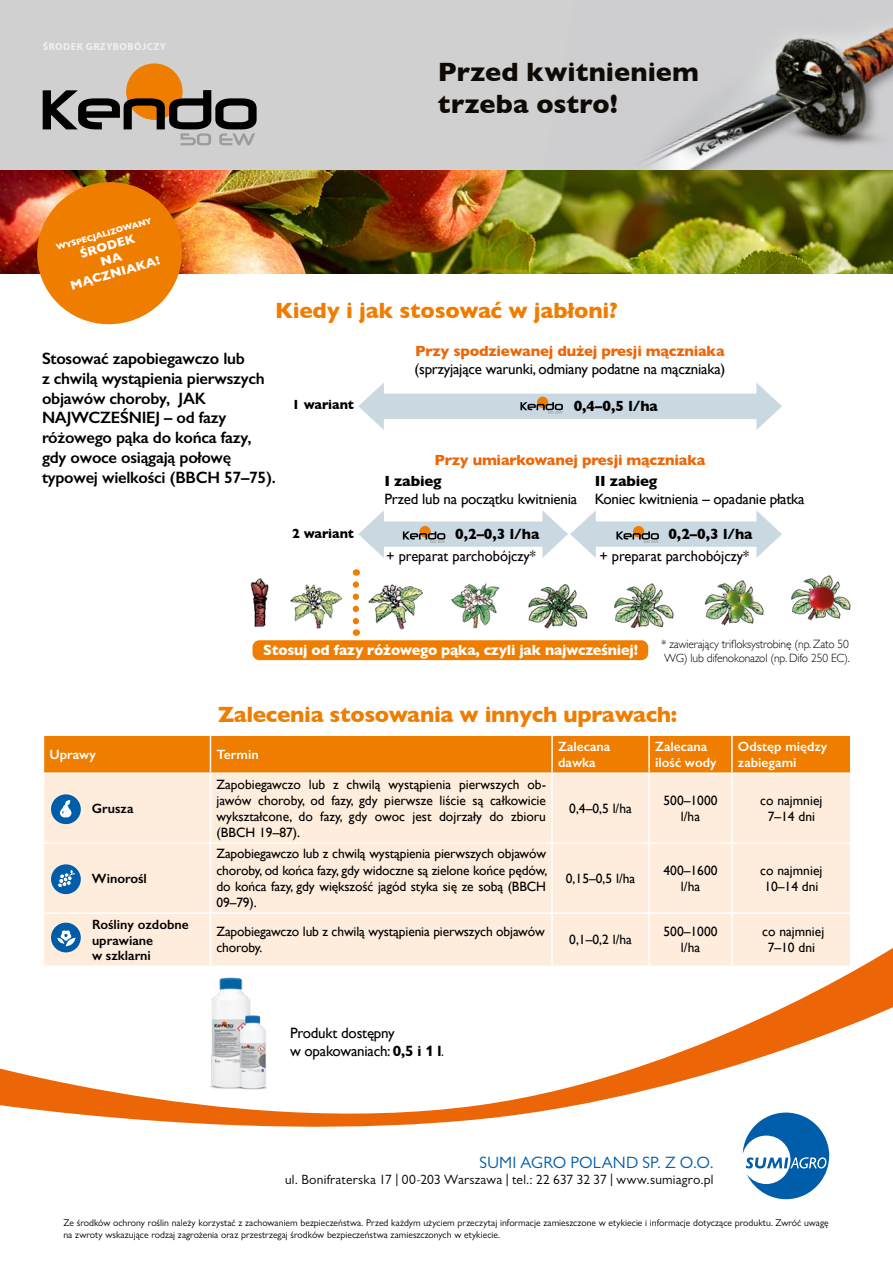
<style>
.page{position:relative;width:893px;height:1263px;background:#fff}
.page>*{position:absolute;margin:0;border:0;box-sizing:border-box;transform-origin:0 0}
.t1{font:700 27px/32.4px "Gill Sans";color:#0f0a05}
.t2{font:700 22.5px "Gill Sans";letter-spacing:-.015em;color:#ef7d00}
.t3{font:600 16.5px/19.8px "Gill Sans";letter-spacing:-.015em;color:#000}
.t4{font:16.5px "Gill Sans MT Pro";letter-spacing:.01em;color:#005da9}
.t5{font:15px/18px "Gill Sans";letter-spacing:-.015em;color:#000}
.t6{font:700 15px "Gill Sans";letter-spacing:-.015em;color:#ec6608}
.t7{font:700 15px "Gill Sans";letter-spacing:-.015em;color:#fff;scale:.96 1}
.t8{font:15px "Gill Sans";letter-spacing:-.015em;color:#000;scale:.96 1}
.t9{font:700 15px "Gill Sans";letter-spacing:-.015em;color:#000;scale:.96 1}
.t10{font:700 15px "Gill Sans";letter-spacing:-.015em;color:#000}
.t11{font:13.5px/16.2px "Gill Sans";color:#000;text-align:center}
.t12{font:13.5px "Gill Sans MT Pro";letter-spacing:.015em;color:#000}
.t13{font:600 13.5px/16.2px "Gill Sans";color:#fff}
.t14{font:600 13.5px/15.3px "Gill Sans";color:#000}
.t15{font:700 13.5px "Gill Sans";color:#000;scale:.96 1}
.t16{font:700 12.6px/14px "Gill Sans";color:#fff;text-align:center}
.t17{font:300 12px/14.4px "Gill Sans";letter-spacing:-.015em;color:#000;scale:.96 1}
.t18{font:700 10.2px "Myriad Pro";letter-spacing:.05em;color:#fff}
.t19{font:9.75px/12px "Gill Sans Nova";color:#000}
.t20{font:700 8.55px "Gill Sans";color:#fff}
.s1{font-family:"Gill Sans Nova";font-weight:700}
.s2{font-family:"Gill Sans Nova"}
</style>
<div class="page">
<div style="left:0;top:0;width:893px;height:170px;background:#d0d0d1"></div>
<img style="left:645px;top:27px;width:248px;height:143px">
<div style="left:44px;top:736px;width:806px;height:36px;background:#ef7d00"></div>
<div style="left:44px;top:774px;width:806px;height:158px;background:#feeddd"></div>
<hr style="left:210px;top:736px;width:1px;height:36px;background:#fff">
<hr style="left:551px;top:736px;width:2px;height:36px;background:#fff">
<hr style="left:648px;top:736px;width:2px;height:36px;background:#fff">
<hr style="left:731px;top:736px;width:2px;height:36px;background:#fff">
<hr style="left:210px;top:774px;width:1px;height:68px;background:#fff">
<hr style="left:551px;top:774px;width:2px;height:68px;background:#fff">
<hr style="left:648px;top:774px;width:2px;height:68px;background:#fff">
<hr style="left:731px;top:774px;width:2px;height:68px;background:#fff">
<hr style="left:43px;top:842px;width:167px;height:2px;background:#fff">
<hr style="left:210px;top:842px;width:342px;height:2px;background:#fff">
<hr style="left:210px;top:844px;width:1px;height:68px;background:#fff">
<hr style="left:552px;top:842px;width:97px;height:2px;background:#fff">
<hr style="left:551px;top:844px;width:2px;height:68px;background:#fff">
<hr style="left:649px;top:842px;width:83px;height:2px;background:#fff">
<hr style="left:648px;top:844px;width:2px;height:68px;background:#fff">
<hr style="left:732px;top:842px;width:119px;height:2px;background:#fff">
<hr style="left:731px;top:844px;width:2px;height:68px;background:#fff">
<hr style="left:43px;top:912px;width:167px;height:2px;background:#fff">
<hr style="left:210px;top:912px;width:342px;height:2px;background:#fff">
<hr style="left:210px;top:914px;width:1px;height:51px;background:#fff">
<hr style="left:552px;top:912px;width:97px;height:2px;background:#fff">
<hr style="left:551px;top:914px;width:2px;height:51px;background:#fff">
<hr style="left:649px;top:912px;width:83px;height:2px;background:#fff">
<hr style="left:648px;top:914px;width:2px;height:51px;background:#fff">
<hr style="left:732px;top:912px;width:119px;height:2px;background:#fff">
<hr style="left:731px;top:914px;width:2px;height:51px;background:#fff">
<div style="left:126px;top:63px;width:57px;height:57px;background:#ef7d00;border-radius:50%"></div>
<svg style="left:43px;top:90px;width:214px;height:55px"></svg>
<svg style="left:743px;top:1139px;width:86px;height:60px"></svg>
<svg style="left:0;top:932px;width:893px;height:207px"></svg>
<img style="left:0;top:170px;width:893px;height:103px">
<div style="left:374px;top:394px;width:392px;height:25px;background:#c9d8e1"></div>
<svg style="left:358px;top:383px;width:26px;height:47px"></svg>
<svg style="left:756px;top:383px;width:26px;height:47px"></svg>
<div style="left:374px;top:521px;width:178px;height:26px;background:#c9d8e1"></div>
<svg style="left:358px;top:510px;width:26px;height:48px"></svg>
<div style="left:586px;top:521px;width:180px;height:26px;background:#c9d8e1"></div>
<svg style="left:542px;top:510px;width:54px;height:48px"></svg>
<svg style="left:756px;top:510px;width:26px;height:48px"></svg>
<div style="left:537px;top:397px;width:11px;height:11px;background:#ef7d00;border-radius:50%"></div>
<svg style="left:520px;top:402px;width:43px;height:11px"></svg>
<div style="left:253px;top:640px;width:395px;height:20px;background:#ef7d00;border-radius:7px"></div>
<img style="left:250px;top:578px;width:19px;height:49px">
<img style="left:290px;top:584px;width:53px;height:44px">
<img style="left:368px;top:584px;width:55px;height:46px">
<img style="left:451px;top:583px;width:49px;height:45px">
<img style="left:528px;top:584px;width:60px;height:45px">
<img style="left:614px;top:583px;width:60px;height:45px">
<img style="left:704px;top:596px;width:60px;height:30px">
<img style="left:719px;top:611px;width:31px;height:8px">
<img style="left:723px;top:583px;width:36px;height:29px">
<img style="left:709px;top:580px;width:36px;height:31px">
<img style="left:810px;top:598px;width:41px;height:23px">
<img style="left:791px;top:575px;width:54px;height:45px">
<div style="left:51px;top:923px;width:30px;height:29px;background:#005ca8;border-radius:50%"></div>
<svg style="left:57px;top:930px;width:19px;height:16px"></svg>
<div style="left:51px;top:794px;width:30px;height:30px;background:#005da9;border-radius:50%"></div>
<svg style="left:59px;top:800px;width:13px;height:18px"></svg>
<div style="left:51px;top:864px;width:30px;height:30px;background:#005da9;border-radius:50%"></div>
<svg style="left:57px;top:870px;width:18px;height:18px"></svg>
<div style="left:633px;top:526px;width:11px;height:12px;background:#ef7d00;border-radius:50%"></div>
<svg style="left:616px;top:531px;width:43px;height:12px"></svg>
<div style="left:419px;top:526px;width:12px;height:12px;background:#ef7d00;border-radius:50%"></div>
<svg style="left:403px;top:531px;width:42px;height:12px"></svg>
<svg style="left:29px;top:174px;width:161px;height:151px;background:#e58328"></svg>
<svg style="left:353px;top:584px;width:6px;height:52px"></svg>
<img style="left:204px;top:972px;width:60px;height:126px">
<img style="left:235px;top:1012px;width:39px;height:83px">
<p class="t18" style="left:43px;top:40px;width:125px">ŚRODEK GRZYBOBÓJCZY</p>
<p class="t20" style="left:54px;top:241px;width:101px;rotate:-16deg">WYSPECJALIZOWANY</p>
<p class="t16" style="left:61px;top:252px;width:94px;rotate:-16deg">ŚRODEK<br>NA<br>MĄCZNIAKA!</p>
<h1 class="t1" style="left:438px;top:55px;width:262px">Przed kwitnieniem trzeba ostro!</h1>
<h2 class="t2" style="left:275px;top:293px;width:344px">Kiedy i jak stosować w jabłoni?</h2>
<p class="t3" style="left:42px;top:348px;width:235px">Stosować zapobiegawczo lub<br>z chwilą wystąpienia pierwszych objawów choroby, JAK<br>NAJWCZEŚNIEJ – od fazy różowego pąka do końca fazy, gdy owoce osiągają połowę typowej wielkości (BBCH 57–75).</p>
<p class="t6" style="left:415px;top:339px;width:311px">Przy spodziewanej dużej presji mączniaka</p>
<p class="t5" style="left:414px;top:360px;width:312px">(sprzyjające warunki, odmiany podatne na mączniaka)</p>
<p class="t15" style="left:292px;top:394px;width:66px">1 wariant</p>
<p class="t9" style="left:574px;top:394px;width:89px">0,4–0,5 l/ha</p>
<p class="t6" style="left:434px;top:448px;width:272px">Przy umiarkowanej presji mączniaka</p>
<p class="t15" style="left:292px;top:523px;width:66px">2 wariant</p>
<p class="t10" style="left:385px;top:469px;width:59px">I zabieg</p>
<p class="t5" style="left:385px;top:490px;width:194px">Przed lub na początku kwitnienia</p>
<p class="t10" style="left:595px;top:469px;width:64px">II zabieg</p>
<p class="t5" style="left:595px;top:490px;width:211px">Koniec kwitnienia – opadanie płatka</p>
<p class="t9" style="left:455px;top:522px;width:89px">0,2–0,3 l/ha</p>
<p class="t9" style="left:668px;top:522px;width:89px">0,2–0,3 l/ha</p>
<p class="t8" style="left:386px;top:547px;width:157px">+ preparat parchobójczy*</p>
<p class="t8" style="left:599px;top:547px;width:157px">+ preparat parchobójczy*</p>
<p class="t7" style="left:263px;top:638px;width:392px">Stosuj od fazy różowego pąka, czyli jak najwcześniej!</p>
<p class="t17" style="left:661px;top:636px;width:198px">* zawierający trifloksystrobinę (np. Zato 50<br>WG) lub difenokonazol (np. Difo 250 EC).</p>
<h2 class="t2" style="left:218px;top:696px;width:461px">Zalecenia stosowania w innych uprawach:</h2>
<p class="t13" style="left:49px;top:746px;width:48px">Uprawy</p>
<p class="t13" style="left:216px;top:746px;width:44px">Termin</p>
<p class="t13" style="left:558px;top:738px;width:54px">Zalecana dawka</p>
<p class="t13" style="left:655px;top:738px;width:63px">Zalecana ilość wody</p>
<p class="t13" style="left:738px;top:738px;width:91px">Odstęp między zabiegami</p>
<p class="t14" style="left:92px;top:801px;width:43px">Grusza</p>
<p class="t11" style="left:216px;top:776px;width:331px;text-align:justify">Zapobiegawczo lub z chwilą wystąpienia pierwszych ob&shy;jawów choroby, od fazy, gdy pierwsze liście są całkowicie wykształcone, do fazy, gdy owoc jest dojrzały do zbioru (BBCH 19–87).</p>
<p class="t11" style="left:569px;top:800px;width:64px">0,4–0,5 l/ha</p>
<p class="t11" style="left:663px;top:792px;width:55px">500–1000 l/ha</p>
<p class="t11" style="left:760px;top:792px;width:64px">co najmniej<br>7–14 dni</p>
<p class="t14" style="left:92px;top:871px;width:56px">Winorośl</p>
<p class="t11" style="left:216px;top:846px;width:332px;text-align:justify">Zapobiegawczo lub z chwilą wystąpienia pierwszych objawów choroby, od końca fazy, gdy widoczne są zielone końce pędów, do końca fazy, gdy większość jagód styka się ze sobą (BBCH 09–79).</p>
<p class="t11" style="left:566px;top:870px;width:71px">0,15–0,5 l/ha</p>
<p class="t11" style="left:663px;top:862px;width:55px">400–1600 l/ha</p>
<p class="t11" style="left:760px;top:862px;width:64px;text-align:left">co najmniej<br>10–14 dni</p>
<p class="t14" style="left:92px;top:917px;width:98px">Rośliny ozdobne uprawiane<br>w szklarni</p>
<p class="t11" style="left:216px;top:923px;width:330px;text-align:left">Zapobiegawczo lub z chwilą wystąpienia pierwszych objawów choroby.</p>
<p class="t11" style="left:569px;top:931px;width:64px">0,1–0,2 l/ha</p>
<p class="t11" style="left:663px;top:923px;width:55px">500–1000 l/ha</p>
<p class="t11" style="left:762px;top:923px;width:64px">co najmniej<br>7–10 dni</p>
<p class="t5" style="left:290px;top:1024px;width:156px">Produkt dostępny<br>w opakowaniach: <span class="s1">0,5 i 1 l</span><span class="s2">.</span></p>
<p class="t4" style="left:480px;top:1153px;width:235px">SUMI AGRO POLAND SP. Z O.O.</p>
<p class="t12" style="left:285px;top:1172px;width:430px">ul. Bonifraterska 17 | 00-203 Warszawa | tel.: 22 637 32 37 | www.sumiagro.pl</p>
<p class="t19" style="left:63px;top:1216px;width:767px">Ze środków ochrony roślin należy korzystać z zachowaniem bezpieczeństwa. Przed każdym użyciem przeczytaj informacje zamieszczone w etykiecie i informacje dotyczące produktu. Zwróć uwagę na zwroty wskazujące rodzaj zagrożenia oraz przestrzegaj środków bezpieczeństwa zamieszczonych w etykiecie.</p>
</div>
